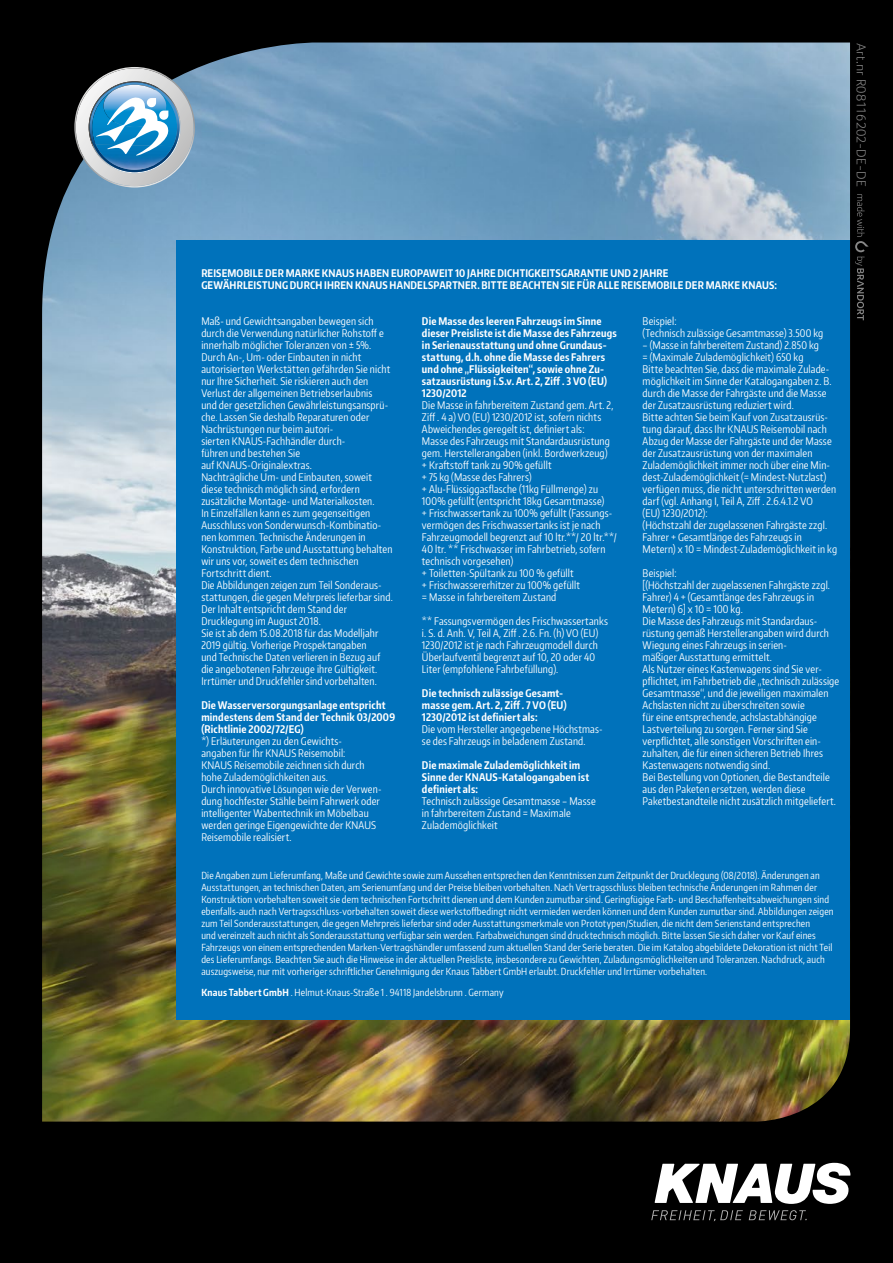
<style>
.page{position:relative;width:893px;height:1263px;background:#000}
.page>*{position:absolute;margin:0;border:0;box-sizing:border-box;transform-origin:0 0}
.t1{font:300 13.5px "Foco";letter-spacing:.01em;color:#878787}
.t2{font:10.5px/12px "Encode Sans Compressed";letter-spacing:.02em;color:#fff}
.t3{font:700 10.5px/12px "Encode Sans Compressed";letter-spacing:.02em;color:#fff}
.t4{font:9.75px/12px "Encode Sans Compressed";letter-spacing:.02em;color:#fff}
.s1{font-weight:700}
</style>
<div class="page">
<img style="left:42px;top:43px;width:808px;height:1078px">
<div style="left:176px;top:240px;width:674px;height:779px;background:#0072bb"></div>
<svg style="left:74px;top:67px;width:121px;height:121px"></svg>
<svg style="left:749px;top:1210px;width:58px;height:10px"></svg>
<svg style="left:651px;top:1210px;width:92px;height:11px"></svg>
<svg style="left:655px;top:1163px;width:195px;height:41px"></svg>
<svg style="left:855px;top:194px;width:14px;height:126px"></svg>
<p class="t1" style="left:869px;top:43px;width:145px;rotate:90deg">Art.nr R08116202-DE-DE</p>
<p class="t3" style="left:201px;top:267px;width:577px">REISEMOBILE DER MARKE KNAUS HABEN EUROPAWEIT 10 JAHRE DICHTIGKEITSGARANTIE UND 2 JAHRE<br>GEWÄHRLEISTUNG DURCH IHREN KNAUS HANDELSPARTNER. BITTE BEACHTEN SIE FÜR ALLE REISEMOBILE DER MARKE KNAUS:</p>
<p class="t2" style="left:201px;top:315px;width:193px">Maß- und Gewichtsangaben bewegen sich durch die Verwendung natürlicher Rohstoff e innerhalb möglicher Toleranzen von ± 5%.<br>Durch An-, Um- oder Einbauten in nicht autorisierten Werkstätten gefährden Sie nicht nur Ihre Sicherheit. Sie riskieren auch den Verlust der allgemeinen Betriebserlaubnis<br>und der gesetzlichen Gewährleistungsansprü&shy;che. Lassen Sie deshalb Reparaturen oder Nachrüstungen nur beim autori-<br>sierten KNAUS-Fachhändler durch-<br>führen und bestehen Sie<br>auf KNAUS-Originalextras.<br>Nachträgliche Um- und Einbauten, soweit diese technisch möglich sind, erfordern zusätzliche Montage- und Materialkosten.<br>In Einzelfällen kann es zum gegenseitigen Ausschluss von Sonderwunsch-Kombinatio&shy;nen kommen. Technische Änderungen in Konstruktion, Farbe und Ausstattung behalten wir uns vor, soweit es dem technischen Fortschritt dient.<br>Die Abbildungen zeigen zum Teil Sonderaus&shy;stattungen, die gegen Mehrpreis lieferbar sind.<br>Der Inhalt entspricht dem Stand der Drucklegung im August 2018.<br>Sie ist ab dem 15.08.2018 für das Modelljahr 2019 gültig. Vorherige Prospektangaben<br>und Technische Daten verlieren in Bezug auf die angebotenen Fahrzeuge ihre Gültigkeit.<br>Irrtümer und Druckfehler sind vorbehalten.</p>
<p class="t3" style="left:201px;top:699px;width:195px">Die Wasserversorgungsanlage entspricht mindestens dem Stand der Technik 03/2009 (Richtlinie 2002/72/EG)</p>
<p class="t2" style="left:201px;top:735px;width:182px">*) Erläuterungen zu den Gewichts-<br>angaben für Ihr KNAUS Reisemobil:<br>KNAUS Reisemobile zeichnen sich durch hohe Zulademöglichkeiten aus.<br>Durch innovative Lösungen wie der Verwen&shy;dung hochfester Stähle beim Fahrwerk oder intelligenter Wabentechnik im Möbelbau werden geringe Eigengewichte der KNAUS Reisemobile realisiert.</p>
<p class="t3" style="left:422px;top:315px;width:196px">Die Masse des leeren Fahrzeugs im Sinne dieser Preisliste ist die Masse des Fahrzeugs in Serienausstattung und ohne Grundaus&shy;stattung, d.h. ohne die Masse des Fahrers und ohne „Flüssigkeiten“, sowie ohne Zu&shy;satzausrüstung i.S.v. Art. 2, Ziff . 3 VO (EU)<br>1230/2012</p>
<p class="t2" style="left:422px;top:399px;width:196px">Die Masse in fahrbereitem Zustand gem. Art. 2, Ziff . 4 a) VO (EU) 1230/2012 ist, sofern nichts Abweichendes geregelt ist, definiert als:<br>Masse des Fahrzeugs mit Standardausrüstung gem. Herstellerangaben (inkl. Bordwerkzeug)<br>+ Kraftstoff tank zu 90% gefüllt<br>+ 75 kg (Masse des Fahrers)<br>+ Alu-Flüssiggasflasche (11kg Füllmenge) zu 100% gefüllt (entspricht 18kg Gesamtmasse)<br>+ Frischwassertank zu 100% gefüllt (Fassungs&shy;vermögen des Frischwassertanks ist je nach Fahrzeugmodell begrenzt auf 10 ltr.**/ 20 ltr.**/ 40 ltr. ** Frischwasser im Fahrbetrieb, sofern technisch vorgesehen)<br>+ Toiletten-Spültank zu 100 % gefüllt<br>+ Frischwassererhitzer zu 100% gefüllt<br>= Masse in fahrbereitem Zustand</p>
<p class="t2" style="left:422px;top:615px;width:188px">** Fassungsvermögen des Frischwassertanks i. S. d. Anh. V, Teil A, Ziff . 2.6. Fn. (h) VO (EU)<br>1230/2012 ist je nach Fahrzeugmodell durch Überlaufventil begrenzt auf 10, 20 oder 40<br>Liter (empfohlene Fahrbefüllung).</p>
<p class="t3" style="left:422px;top:687px;width:146px">Die technisch zulässige Gesamt&shy;masse gem. Art. 2, Ziff . 7 VO (EU)<br>1230/2012 ist definiert als:</p>
<p class="t2" style="left:422px;top:723px;width:182px">Die vom Hersteller angegebene Höchstmas&shy;se des Fahrzeugs in beladenem Zustand.</p>
<p class="t3" style="left:422px;top:759px;width:169px">Die maximale Zulademöglichkeit im<br>Sinne der KNAUS-Katalogangaben ist definiert als:</p>
<p class="t2" style="left:422px;top:795px;width:175px">Technisch zulässige Gesamtmasse – Masse in fahrbereitem Zustand = Maximale<br>Zulademöglichkeit</p>
<p class="t2" style="left:643px;top:315px;width:182px">Beispiel:<br>(Technisch zulässige Gesamtmasse) 3.500 kg</p>
<p class="t2" style="left:643px;top:339px;width:196px">– (Masse in fahrbereitem Zustand) 2.850 kg<br>= (Maximale Zulademöglichkeit) 650 kg<br>Bitte beachten Sie, dass die maximale Zulade&shy;möglichkeit im Sinne der Katalogangaben z. B. durch die Masse der Fahrgäste und die Masse der Zusatzausrüstung reduziert wird.<br>Bitte achten Sie beim Kauf von Zusatzausrüs&shy;tung darauf, dass Ihr KNAUS Reisemobil nach Abzug der Masse der Fahrgäste und der Masse der Zusatzausrüstung von der maximalen Zulademöglichkeit immer noch über eine Min&shy;dest-Zulademöglichkeit (= Mindest-Nutzlast) verfügen muss, die nicht unterschritten werden darf (vgl. Anhang I, Teil A, Ziff . 2.6.4.1.2 VO<br>(EU) 1230/2012):<br>(Höchstzahl der zugelassenen Fahrgäste zzgl.<br>Fahrer + Gesamtlänge des Fahrzeugs in Metern) x 10 = Mindest-Zulademöglichkeit in kg</p>
<p class="t2" style="left:643px;top:567px;width:198px">Beispiel:<br>[(Höchstzahl der zugelassenen Fahrgäste zzgl.<br>Fahrer) 4 + (Gesamtlänge des Fahrzeugs in Metern) 6] x 10 = 100 kg.<br>Die Masse des Fahrzeugs mit Standardaus&shy;rüstung gemäß Herstellerangaben wird durch Wiegung eines Fahrzeugs in serien-<br>mäßiger Ausstattung ermittelt.<br>Als Nutzer eines Kastenwagens sind Sie ver&shy;pflichtet, im Fahrbetrieb die „technisch zulässige Gesamtmasse“, und die jeweiligen maximalen Achslasten nicht zu überschreiten sowie<br>für eine entsprechende, achslastabhängige Lastverteilung zu sorgen. Ferner sind Sie verpflichtet, alle sonstigen Vorschriften ein&shy;zuhalten, die für einen sicheren Betrieb Ihres Kastenwagens notwendig sind.<br>Bei Bestellung von Optionen, die Bestandteile aus den Paketen ersetzen, werden diese Paketbestandteile nicht zusätzlich mitgeliefert.</p>
<p class="t4" style="left:201px;top:869px;width:634px">Die Angaben zum Lieferumfang, Maße und Gewichte sowie zum Aussehen entsprechen den Kenntnissen zum Zeitpunkt der Drucklegung (08/2018). Änderungen an Ausstattungen, an technischen Daten, am Serienumfang und der Preise bleiben vorbehalten. Nach Vertragsschluss bleiben technische Änderungen im Rahmen der Konstruktion vorbehalten soweit sie dem technischen Fortschritt dienen und dem Kunden zumutbar sind. Geringfügige Farb- und Beschaffenheitsabweichungen sind ebenfalls-auch nach Vertragsschluss-vorbehalten soweit diese werkstoffbedingt nicht vermieden werden können und dem Kunden zumutbar sind. Abbildungen zeigen zum Teil Sonderausstattungen, die gegen Mehrpreis lieferbar sind oder Ausstattungsmerkmale von Prototypen/Studien, die nicht dem Serienstand entsprechen<br>und vereinzelt auch nicht als Sonderausstattung verfügbar sein werden. Farbabweichungen sind drucktechnisch möglich. Bitte lassen Sie sich daher vor Kauf eines Fahrzeugs von einem entsprechenden Marken-Vertragshändler umfassend zum aktuellen Stand der Serie beraten. Die im Katalog abgebildete Dekoration ist nicht Teil des Lieferumfangs. Beachten Sie auch die Hinweise in der aktuellen Preisliste, insbesondere zu Gewichten, Zuladungsmöglichkeiten und Toleranzen. Nachdruck, auch auszugsweise, nur mit vorheriger schriftlicher Genehmigung der Knaus Tabbert GmbH erlaubt. Druckfehler und Irrtümer vorbehalten.</p>
<p class="t4" style="left:201px;top:985px;width:304px"><span class="s1">Knaus Tabbert GmbH</span> . Helmut-Knaus-Straße 1 . 94118 Jandelsbrunn . Germany</p>
</div>
